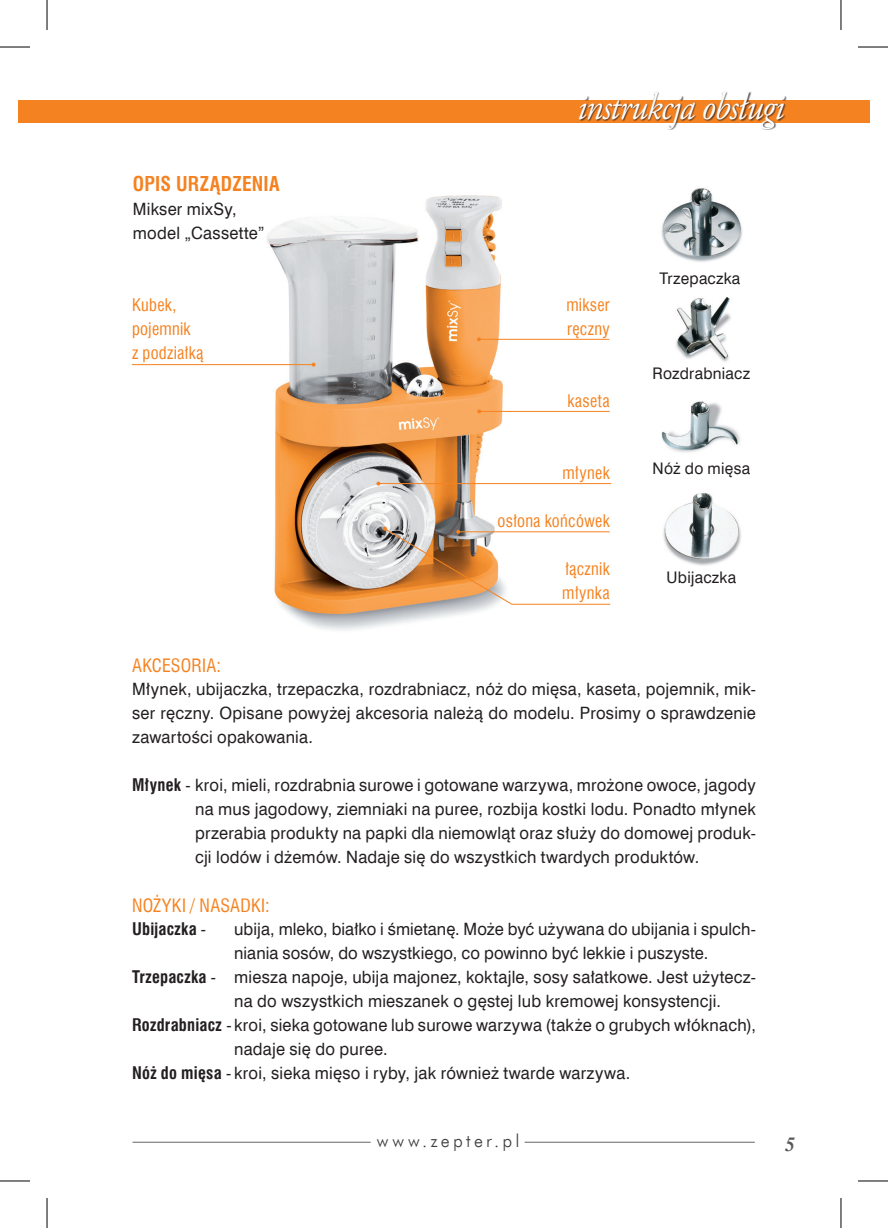
<style>
.page{position:relative;width:888px;height:1228px;background:#fff}
.page>*{position:absolute;margin:0;border:0;box-sizing:border-box;transform-origin:0 0}
.t1{font:italic 38px "Adobe Garamond Pro";letter-spacing:-.025em;color:#fff;scale:.9 1}
.t2{font:700 20px "Swis 721 Cn EU";letter-spacing:.01em;color:#f58220}
.t3{font:italic 700 20px "Dutch 801 EU";color:#57585a}
.t4{font:18px "Swis 721 Cn EU";letter-spacing:.01em;color:#f58220}
.t5{font:18px "Futura Lt EU";letter-spacing:.185em;color:#3e3e3f}
.t6{font:17px/24px "Swis 721 EU";letter-spacing:.01em;color:#231f20;text-align:justify}
.t7{font:17px/24px "Swis 721 Cn EU";letter-spacing:.015em;color:#f58220}
.t8{font:700 17px "Swis 721 Cn EU";letter-spacing:.015em;color:#231f20}
.t9{font:16px "Swis 721 EU";letter-spacing:.015em;color:#231f20}
.s1{font-family:"Swis 721 Cn EU";font-weight:700}
.s2{font-family:"Swis 721 EU";font-weight:400}
</style>
<div class="page">
<div style="left:19px;top:100px;width:850px;height:23px;background:#f58220"></div>
<div style="left:579px;top:92px;width:207px;height:38px;background:#231f20;opacity:.75"></div>
<hr style="left:132px;top:1142px;width:239px;height:1px;background:#636366">
<hr style="left:524px;top:1142px;width:231px;height:1px;background:#636366">
<img style="left:251px;top:195px;width:263px;height:435px">
<img style="left:661px;top:188px;width:82px;height:74px">
<img style="left:676px;top:297px;width:55px;height:65px">
<img style="left:661px;top:401px;width:79px;height:52px">
<img style="left:663px;top:492px;width:78px;height:74px">
<hr style="left:132px;top:364px;width:181px;height:1px;background:#f58220">
<svg style="left:311px;top:363px;width:4px;height:4px"></svg>
<hr style="left:479px;top:339px;width:130px;height:1px;background:#f58220">
<svg style="left:477px;top:337px;width:4px;height:4px"></svg>
<hr style="left:479px;top:411px;width:131px;height:1px;background:#f58220">
<svg style="left:477px;top:409px;width:4px;height:4px"></svg>
<hr style="left:378px;top:483px;width:233px;height:1px;background:#f58220">
<svg style="left:376px;top:482px;width:4px;height:4px"></svg>
<svg style="left:383px;top:527px;width:228px;height:78px"></svg>
<hr style="left:0;top:47px;width:30px;height:1px;background:#000">
<hr style="left:858px;top:47px;width:30px;height:1px;background:#000">
<hr style="left:0;top:1181px;width:30px;height:1px;background:#000">
<hr style="left:858px;top:1181px;width:30px;height:1px;background:#000">
<hr style="left:47px;top:0;width:1px;height:30px;background:#000">
<hr style="left:47px;top:1198px;width:1px;height:30px;background:#000">
<hr style="left:840px;top:0;width:1px;height:30px;background:#000">
<hr style="left:840px;top:1198px;width:1px;height:30px;background:#000">
<p class="t2" style="left:133px;top:172px;width:148px">OPIS URZĄDZENIA</p>
<p class="t6" style="left:133px;top:197px;width:133px">Mikser mixSy, model „Cassette”</p>
<h1 class="t1" style="left:577px;top:84px;width:231px">instrukcja obsługi</h1>
<p class="t9" style="left:659px;top:269px;width:82px">Trzepaczka</p>
<p class="t7" style="left:132px;top:293px;width:73px">Kubek, pojemnik<br>z podziałką</p>
<p class="t7" style="left:566px;top:293px;width:45px">mikser ręczny</p>
<p class="t7" style="left:567px;top:389px;width:44px">kaseta</p>
<p class="t7" style="left:562px;top:461px;width:49px">młynek</p>
<p class="t7" style="left:497px;top:509px;width:114px">osłona końcówek</p>
<p class="t7" style="left:562px;top:557px;width:49px">łącznik młynka</p>
<p class="t9" style="left:652px;top:364px;width:99px">Rozdrabniacz</p>
<p class="t9" style="left:652px;top:459px;width:99px">Nóż do mięsa</p>
<p class="t9" style="left:666px;top:567px;width:71px">Ubijaczka</p>
<p class="t4" style="left:132px;top:654px;width:90px">Akcesoria:</p>
<p class="t6" style="left:132px;top:677px;width:625px">Młynek, ubijaczka, trzepaczka, rozdrabniacz, nóż do mięsa, kaseta, pojemnik, mik&shy;ser ręczny. Opisane powyżej akcesoria należą do modelu. Prosimy o sprawdzenie zawartości opakowania.</p>
<p class="t6" style="left:195px;top:774px;width:562px;text-indent:-63px"><span class="s1">Młynek</span> - kroi, mieli, rozdrabnia surowe i gotowane warzywa, mrożone owoce, jagody na mus jagodowy, ziemniaki na puree, rozbija kostki lodu. Ponadto młynek przerabia produkty na papki dla niemowląt oraz służy do domowej produk&shy;cji lodów i dżemów. Nadaje się do wszystkich twardych produktów.</p>
<p class="t4" style="left:132px;top:894px;width:139px">Nożyki / nasadki:</p>
<p class="t8" style="left:132px;top:919px;width:75px">Ubijaczka <span class="s2">-</span></p>
<p class="t6" style="left:234px;top:917px;width:523px">ubija, mleko, białko i śmietanę. Może być używana do ubijania i spulch-</p>
<p class="t6" style="left:234px;top:941px;width:475px">niania sosów, do wszystkiego, co powinno być lekkie i puszyste.</p>
<p class="t6" style="left:132px;top:966px;width:625px"><span class="s1">Trzepaczka</span> - miesza napoje, ubija majonez, koktajle, sosy sałatkowe. Jest użytecz-</p>
<p class="t6" style="left:234px;top:989px;width:488px">na do wszystkich mieszanek o gęstej lub kremowej konsystencji.</p>
<p class="t6" style="left:132px;top:1014px;width:625px"><span class="s1">Rozdrabniacz</span> - kroi, sieka gotowane lub surowe warzywa (także o grubych włóknach),</p>
<p class="t6" style="left:234px;top:1038px;width:155px">nadaje się do puree.</p>
<p class="t6" style="left:132px;top:1062px;width:499px"><span class="s1">Nóż do mięsa</span> - kroi, sieka mięso i ryby, jak również twarde warzywa.</p>
<p class="t5" style="left:377px;top:1129px;width:144px">www.zepter.pl</p>
<p class="t3" style="left:785px;top:1132px;width:11px">5</p>
</div>
